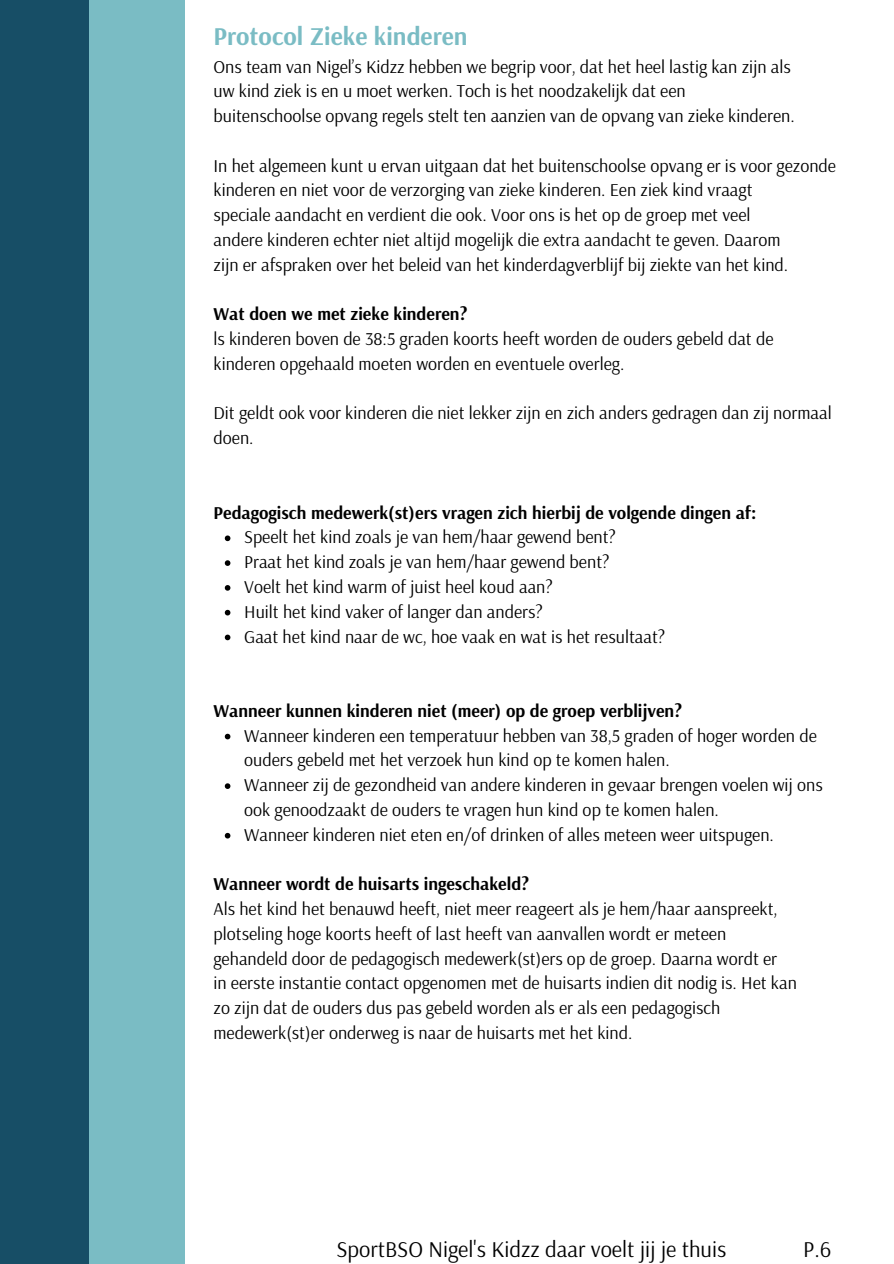
<style>
.page{position:relative;width:894px;height:1264px;background:#fff}
.page>*{position:absolute;margin:0;border:0;box-sizing:border-box;transform-origin:0 0}
.t1{font:700 25.5px "Arsenal";color:#7abcc4}
.t2{font:22.5px "Arsenal";color:#000}
.t3{font:18px/24.8px "Arsenal";color:#000}
.t4{font:700 18px "Arsenal";color:#000}
</style>
<div class="page">
<div style="left:0;top:0;width:89px;height:1263px;background:#174e66"></div>
<div style="left:89px;top:0;width:96px;height:1263px;background:#7abcc4"></div>
<svg style="left:225px;top:535px;width:5px;height:6px"></svg>
<svg style="left:225px;top:560px;width:5px;height:6px"></svg>
<svg style="left:225px;top:585px;width:5px;height:5px"></svg>
<svg style="left:225px;top:610px;width:5px;height:5px"></svg>
<svg style="left:225px;top:634px;width:5px;height:6px"></svg>
<svg style="left:225px;top:733px;width:5px;height:6px"></svg>
<svg style="left:225px;top:783px;width:5px;height:6px"></svg>
<svg style="left:225px;top:832px;width:5px;height:6px"></svg>
<h1 class="t1" style="left:213px;top:20px;width:255px">Protocol Zieke kinderen</h1>
<p class="t3" style="left:213px;top:53px;width:582px">Ons team van Nigel’s Kidzz hebben we begrip voor, dat het heel lastig kan zijn als uw kind ziek is en u moet werken. Toch is het noodzakelijk dat een buitenschoolse opvang regels stelt ten aanzien van de opvang van zieke kinderen.</p>
<p class="t3" style="left:213px;top:152px;width:624px">In het algemeen kunt u ervan uitgaan dat het buitenschoolse opvang er is voor gezonde kinderen en niet voor de verzorging van zieke kinderen. Een ziek kind vraagt<br>speciale aandacht en verdient die ook. Voor ons is het op de groep met veel<br>andere kinderen echter niet altijd mogelijk die extra aandacht te geven. Daarom<br>zijn er afspraken over het beleid van het kinderdagverblijf bij ziekte van het kind.</p>
<p class="t4" style="left:213px;top:302px;width:255px">Wat doen we met zieke kinderen?</p>
<p class="t3" style="left:213px;top:326px;width:561px">ls kinderen boven de 38:5 graden koorts heeft worden de ouders gebeld dat de kinderen opgehaald moeten worden en eventuele overleg.</p>
<p class="t3" style="left:213px;top:400px;width:619px">Dit geldt ook voor kinderen die niet lekker zijn en zich anders gedragen dan zij normaal doen.</p>
<p class="t4" style="left:213px;top:500px;width:544px">Pedagogisch medewerk(st)ers vragen zich hierbij de volgende dingen af:</p>
<p class="t3" style="left:244px;top:524px;width:422px">Speelt het kind zoals je van hem/haar gewend bent?<br>Praat het kind zoals je van hem/haar gewend bent?<br>Voelt het kind warm of juist heel koud aan?<br>Huilt het kind vaker of langer dan anders?<br>Gaat het kind naar de wc, hoe vaak en wat is het resultaat?</p>
<p class="t4" style="left:213px;top:699px;width:470px">Wanneer kunnen kinderen niet (meer) op de groep verblijven?</p>
<p class="t3" style="left:244px;top:722px;width:580px">Wanneer kinderen een temperatuur hebben van 38,5 graden of hoger worden de ouders gebeld met het verzoek hun kind op te komen halen.<br>Wanneer zij de gezondheid van andere kinderen in gevaar brengen voelen wij ons ook genoodzaakt de ouders te vragen hun kind op te komen halen.<br>Wanneer kinderen niet eten en/of drinken of alles meteen weer uitspugen.</p>
<p class="t4" style="left:213px;top:872px;width:317px">Wanneer wordt de huisarts ingeschakeld?</p>
<p class="t3" style="left:213px;top:896px;width:584px">Als het kind het benauwd heeft, niet meer reageert als je hem/haar aanspreekt, plotseling hoge koorts heeft of last heeft van aanvallen wordt er meteen gehandeld door de pedagogisch medewerk(st)ers op de groep. Daarna wordt er<br>in eerste instantie contact opgenomen met de huisarts indien dit nodig is. Het kan zo zijn dat de ouders dus pas gebeld worden als er als een pedagogisch medewerk(st)er onderweg is naar de huisarts met het kind.</p>
<p class="t2" style="left:336px;top:1234px;width:391px">SportBSO Nigel's Kidzz daar voelt jij je thuis</p>
<p class="t2" style="left:803px;top:1234px;width:30px">P.6</p>
</div>
